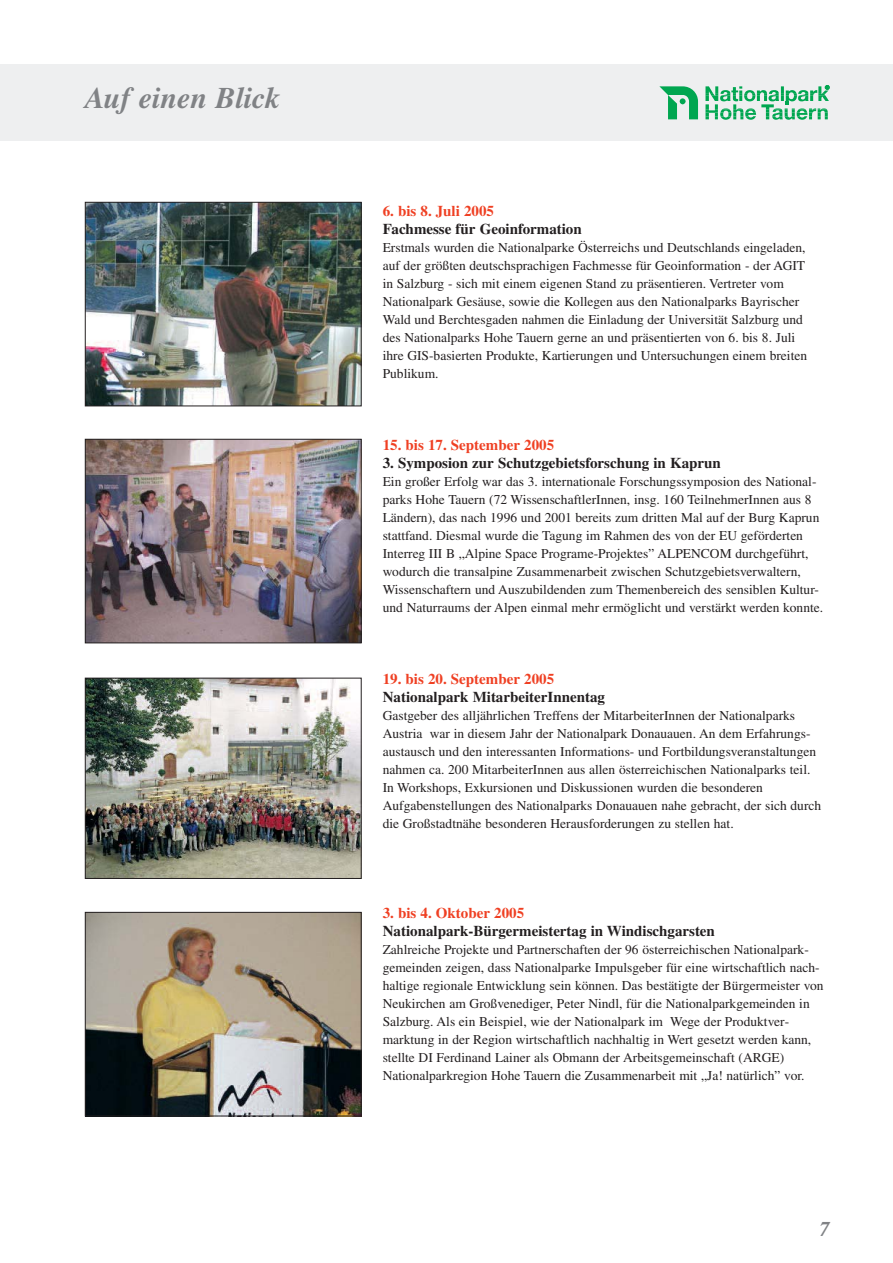
<style>
.page{position:relative;width:893px;height:1263px;background:#fff}
.page>*{position:absolute;margin:0;border:0;box-sizing:border-box;transform-origin:0 0}
.t1{font:italic 700 30px "Times";color:#808285}
.t2{font:italic 700 21px "Times";color:#808285}
.t3{font:700 15px "Times";color:#231f20}
.t4{font:700 15px "Times";color:#ef4023}
.t5{font:13.5px/18px "Times";color:#231f20}
</style>
<div class="page">
<div style="left:3px;top:64px;width:890px;height:76px;background:#eeeff0"></div>
<hr style="left:0;top:64px;width:4px;height:76px;background:#eeeff0">
<svg style="left:659px;top:86px;width:39px;height:33px"></svg>
<svg style="left:705px;top:85px;width:124px;height:35px"></svg>
<img style="left:87px;top:441px;width:272px;height:200px">
<div style="left:85px;top:439px;width:276px;height:204px;border:1px solid #231f20"></div>
<img style="left:87px;top:680px;width:272px;height:197px">
<div style="left:85px;top:678px;width:276px;height:201px;border:1px solid #231f20"></div>
<img style="left:87px;top:204px;width:272px;height:200px">
<div style="left:85px;top:202px;width:276px;height:204px;border:1px solid #231f20"></div>
<img style="left:87px;top:914px;width:272px;height:200px">
<div style="left:85px;top:912px;width:276px;height:204px;border:1px solid #231f20"></div>
<h1 class="t1" style="left:85px;top:87px;width:197px">Auf einen Blick</h1>
<p class="t4" style="left:383px;top:206px;width:113px">6. bis 8. Juli 2005</p>
<p class="t3" style="left:383px;top:224px;width:201px">Fachmesse für Geoinformation</p>
<p class="t5" style="left:383px;top:240px;width:426px">Erstmals wurden die Nationalparke Österreichs und Deutschlands eingeladen, auf der größten deutschsprachigen Fachmesse für Geoinformation - der AGIT in Salzburg - sich mit einem eigenen Stand zu präsentieren. Vertreter vom Nationalpark Gesäuse, sowie die Kollegen aus den Nationalparks Bayrischer Wald und Berchtesgaden nahmen die Einladung der Universität Salzburg und des Nationalparks Hohe Tauern gerne an und präsentierten von 6. bis 8. Juli ihre GIS-basierten Produkte, Kartierungen und Untersuchungen einem breiten Publikum.</p>
<p class="t4" style="left:383px;top:440px;width:173px">15. bis 17. September 2005</p>
<p class="t3" style="left:383px;top:458px;width:340px">3. Symposion zur Schutzgebietsforschung in Kaprun</p>
<p class="t5" style="left:383px;top:474px;width:442px">Ein großer Erfolg war das 3. internationale Forschungssymposion des National - parks Hohe Tauern (72 WissenschaftlerInnen, insg. 160 TeilnehmerInnen aus 8<br>Ländern), das nach 1996 und 2001 bereits zum dritten Mal auf der Burg Kaprun stattfand. Diesmal wurde die Tagung im Rahmen des von der EU geförderten Interreg III B „Alpine Space Programe-Projektes” ALPENCOM durchgeführt, wodurch die transalpine Zusammenarbeit zwischen Schutzgebietsverwaltern, Wissenschaftern und Auszu bildenden zum Themenbereich des sensiblen Kultur&shy;und Naturraums der Alpen einmal mehr ermöglicht und verstärkt werden konnte.</p>
<p class="t4" style="left:383px;top:674px;width:173px">19. bis 20. September 2005</p>
<p class="t3" style="left:383px;top:692px;width:224px">Nationalpark MitarbeiterInnentag</p>
<p class="t5" style="left:383px;top:708px;width:440px">Gastgeber des alljährlichen Treffens der MitarbeiterInnen der Nationalparks Austria war in diesem Jahr der Nationalpark Donauauen. An dem Erfahrungs - austausch und den interessanten Informations- und Fortbildungsveranstaltungen nahmen ca. 200 MitarbeiterInnen aus allen österreichischen Nationalparks teil.<br>In Workshops, Exkursionen und Diskussionen wurden die besonderen Aufgabenstellungen des Nationalparks Donauauen nahe gebracht, der sich durch die Großstadtnähe besonderen Herausforderungen zu stellen hat.</p>
<p class="t4" style="left:383px;top:908px;width:143px">3. bis 4. Oktober 2005</p>
<p class="t3" style="left:383px;top:926px;width:334px">Nationalpark-Bürgermeistertag in Windischgarsten</p>
<p class="t5" style="left:383px;top:942px;width:442px">Zahlreiche Projekte und Partnerschaften der 96 österreichischen Nationalpark - gemeinden zeigen, dass Nationalparke Impulsgeber für eine wirtschaftlich nach&shy;haltige regionale Entwicklung sein können. Das bestätigte der Bürgermeister von Neukirchen am Großvenediger, Peter Nindl, für die Nationalparkgemeinden in Salzburg. Als ein Beispiel, wie der Nationalpark im Wege der Produktver - marktung in der Region wirtschaftlich nachhaltig in Wert gesetzt werden kann, stellte DI Ferdinand Lainer als Obmann der Arbeitsgemein schaft (ARGE)<br>Nationalparkregion Hohe Tauern die Zusammenarbeit mit „Ja! natürlich” vor.</p>
<h2 class="t2" style="left:820px;top:1221px;width:12px">7</h2>
</div>
